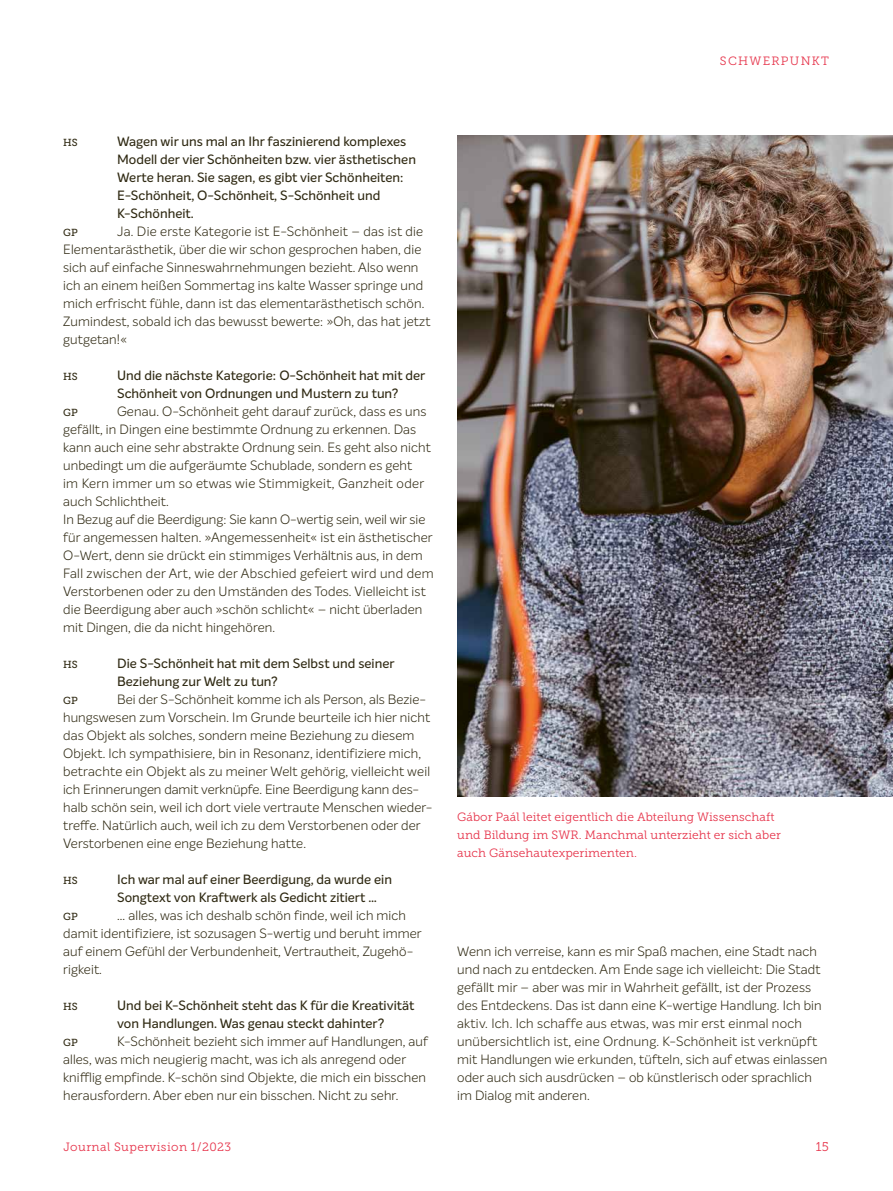
<style>
.page{position:relative;width:893px;height:1191px;background:#fff}
.page>*{position:absolute;margin:0;border:0;box-sizing:border-box;transform-origin:0 0}
.t1{font:300 13.2px/18px "Intelo Alt";letter-spacing:.01em;color:#2f2912}
.t2{font:500 13.2px/18px "Intelo Alt";color:#2f2912}
.t3{font:12.75px "Museo Slab 300";color:#e6334a}
.t4{font:12px/18px "Museo Slab 300";letter-spacing:.005em;color:#e6334a}
.t5{font:12px "Museo Slab 300";letter-spacing:.035em;color:#e6334a}
.t6{font:12px "Museo Slab 300";letter-spacing:.105em;color:#e6334a}
.t7{font:10.2px "Museo Slab 500";letter-spacing:.005em;color:#2f2912}
</style>
<div class="page">
<img style="left:457px;top:135px;width:436px;height:661px">
<p class="t6" style="left:720px;top:54px;width:111px">SCHWERPUNKT</p>
<p class="t7" style="left:63px;top:136px;width:16px">HS</p>
<p class="t2" style="left:117px;top:132px;width:300px">Wagen wir uns mal an Ihr faszinierend komplexes Modell der vier Schönheiten bzw. vier ästhetischen Werte heran. Sie sagen, es gibt vier Schönheiten:<br>E-Schönheit, O-Schönheit, S-Schönheit und K-Schönheit.</p>
<p class="t7" style="left:63px;top:226px;width:16px">GP</p>
<p class="t1" style="left:63px;top:222px;width:369px;text-indent:54px">Ja. Die erste Kategorie ist E-Schönheit – das ist die Elementarästhetik, über die wir schon gesprochen haben, die sich auf einfache Sinneswahrnehmungen bezieht. Also wenn ich an einem heißen Sommertag ins kalte Wasser springe und mich erfrischt fühle, dann ist das elementarästhetisch schön.<br>Zumindest, sobald ich das bewusst bewerte: »Oh, das hat jetzt gutgetan!«</p>
<p class="t7" style="left:63px;top:370px;width:16px">HS</p>
<p class="t2" style="left:117px;top:366px;width:310px">Und die nächste Kategorie: O-Schönheit hat mit der<br>Schönheit von Ordnungen und Mustern zu tun?</p>
<p class="t7" style="left:63px;top:406px;width:16px">GP</p>
<p class="t1" style="left:63px;top:402px;width:372px;text-indent:54px">Genau. O-Schönheit geht darauf zurück, dass es uns gefällt, in Dingen eine bestimmte Ordnung zu erkennen. Das kann auch eine sehr abstrakte Ordnung sein. Es geht also nicht unbedingt um die aufgeräumte Schublade, sondern es geht<br>im Kern immer um so etwas wie Stimmigkeit, Ganzheit oder auch Schlichtheit.<br>In Bezug auf die Beerdigung: Sie kann O-wertig sein, weil wir sie für angemessen halten. »Angemessenheit« ist ein ästhetischer O-Wert, denn sie drückt ein stimmiges Verhältnis aus, in dem Fall zwischen der Art, wie der Abschied gefeiert wird und dem Verstorbenen oder zu den Umständen des Todes. Vielleicht ist die Beerdigung aber auch »schön schlicht« – nicht überladen mit Dingen, die da nicht hingehören.</p>
<p class="t7" style="left:63px;top:658px;width:16px">HS</p>
<p class="t2" style="left:117px;top:654px;width:279px">Die S-Schönheit hat mit dem Selbst und seiner<br>Beziehung zur Welt zu tun?</p>
<p class="t7" style="left:63px;top:694px;width:16px">GP</p>
<p class="t1" style="left:63px;top:690px;width:371px;text-indent:54px">Bei der S-Schönheit komme ich als Person, als Bezie&shy;hungswesen zum Vorschein. Im Grunde beurteile ich hier nicht das Objekt als solches, sondern meine Beziehung zu diesem Objekt. Ich sympathisiere, bin in Resonanz, identifiziere mich, betrachte ein Objekt als zu meiner Welt gehörig, vielleicht weil ich Erinnerungen damit verknüpfe. Eine Beerdigung kann des&shy;halb schön sein, weil ich dort viele vertraute Menschen wieder&shy;treffe. Natürlich auch, weil ich zu dem Verstorbenen oder der Verstorbenen eine enge Beziehung hatte.</p>
<p class="t7" style="left:63px;top:874px;width:16px">HS</p>
<p class="t2" style="left:117px;top:870px;width:276px">Ich war mal auf einer Beerdigung, da wurde ein<br>Songtext von Kraftwerk als Gedicht zitiert …</p>
<p class="t7" style="left:63px;top:910px;width:16px">GP</p>
<p class="t1" style="left:63px;top:906px;width:360px;text-indent:54px">… alles, was ich deshalb schön finde, weil ich mich damit identifiziere, ist sozusagen S-wertig und beruht immer auf einem Gefühl der Verbundenheit, Vertrautheit, Zugehö&shy;rigkeit.</p>
<p class="t7" style="left:63px;top:1000px;width:16px">HS</p>
<p class="t2" style="left:117px;top:996px;width:299px">Und bei K-Schönheit steht das K für die Kreativität von Handlungen. Was genau steckt dahinter?</p>
<p class="t7" style="left:63px;top:1036px;width:16px">GP</p>
<p class="t1" style="left:63px;top:1032px;width:366px;text-indent:54px">K-Schönheit bezieht sich immer auf Handlungen, auf alles, was mich neugierig macht, was ich als anregend oder knifflig empfinde. K-schön sind Objekte, die mich ein bisschen herausfordern. Aber eben nur ein bisschen. Nicht zu sehr.</p>
<p class="t4" style="left:457px;top:808px;width:325px">Gábor Paál leitet eigentlich die Abteilung Wissenschaft und Bildung im SWR. Manchmal unterzieht er sich aber auch Gänsehautexperimenten.</p>
<p class="t1" style="left:457px;top:942px;width:372px">Wenn ich verreise, kann es mir Spaß machen, eine Stadt nach und nach zu entdecken. Am Ende sage ich vielleicht: Die Stadt gefällt mir – aber was mir in Wahrheit gefällt, ist der Prozess des Entdeckens. Das ist dann eine K-wertige Handlung. Ich bin aktiv. Ich. Ich schaffe aus etwas, was mir erst einmal noch unübersichtlich ist, eine Ordnung. K-Schönheit ist verknüpft mit Handlungen wie erkunden, tüfteln, sich auf etwas einlassen oder auch sich ausdrücken – ob künstlerisch oder sprachlich im Dialog mit anderen.</p>
<p class="t5" style="left:64px;top:1139px;width:169px">Journal Supervision 1/2023</p>
<p class="t3" style="left:816px;top:1139px;width:15px">15</p>
</div>
